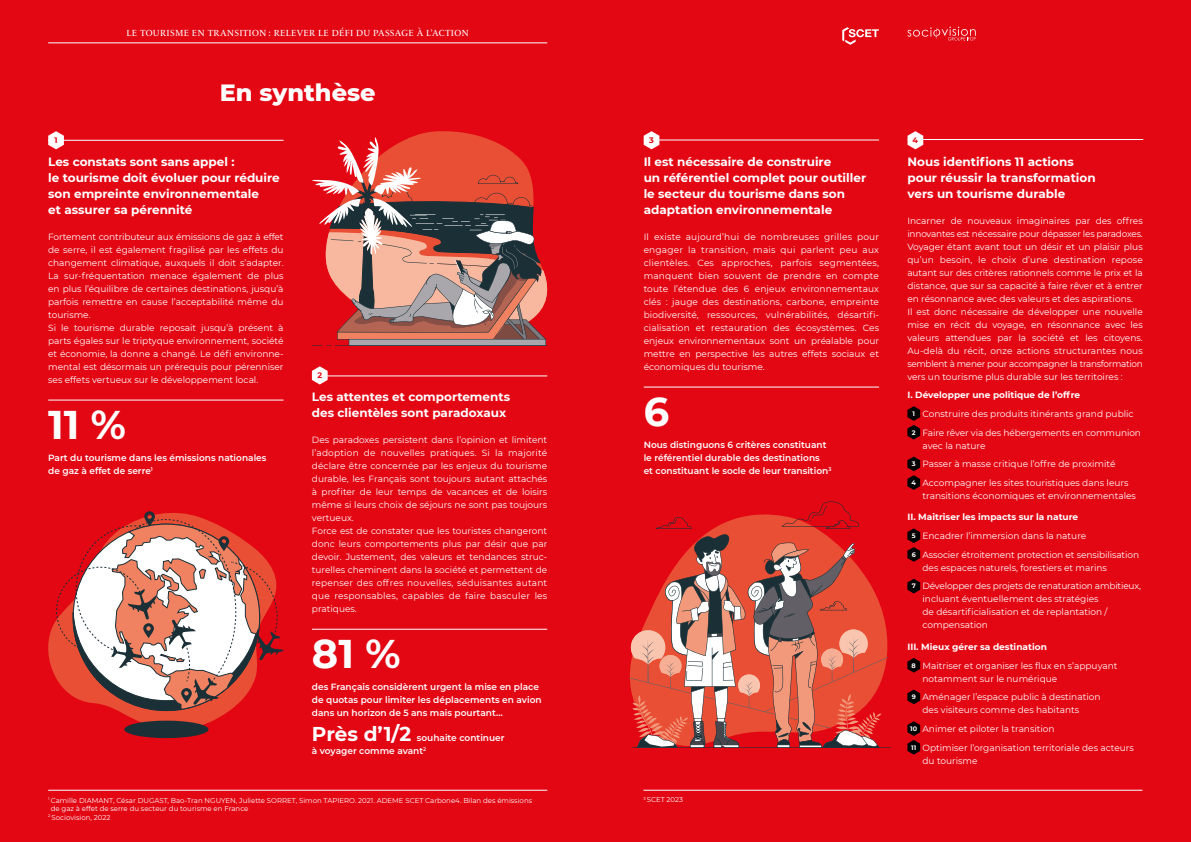
<style>
.page{position:relative;width:1191px;height:842px;background:#e30613}
.page>*{position:absolute;margin:0;border:0;box-sizing:border-box;transform-origin:0 0}
.t1{font:700 40px "Montserrat";color:#fff}
.t2{font:800 24px "Montserrat";color:#fff}
.t3{font:700 20px "Montserrat";color:#fff}
.t4{font:700 12px/16px "Montserrat";color:#fff}
.t5{font:9px/13px "Montserrat";color:#fff}
.t6{font:600 9px/13px "Montserrat";color:#fff}
.t7{font:9px/18.7px "Montserrat";letter-spacing:-.02em;color:#fff}
.t8{font:9px "Le Monde Livre Std";letter-spacing:.03em;color:#fff}
.t9{font:700 8px "Montserrat";color:#e30613}
.t10{font:7px "Montserrat";color:#fff}
.s1{font-weight:700}
.s2{font-weight:700;font-size:6.5px}
</style>
<div class="page">
<svg style="left:907px;top:406px;width:13px;height:34px"></svg>
<svg style="left:907px;top:456px;width:13px;height:34px"></svg>
<svg style="left:907px;top:528px;width:13px;height:34px"></svg>
<svg style="left:907px;top:579px;width:13px;height:14px"></svg>
<svg style="left:907px;top:658px;width:13px;height:15px"></svg>
<svg style="left:907px;top:690px;width:13px;height:14px"></svg>
<svg style="left:907px;top:721px;width:13px;height:34px"></svg>
<hr style="left:48px;top:43px;width:499px;height:1px;background:#fff">
<hr style="left:48px;top:140px;width:235px;height:1px;background:#fff">
<hr style="left:48px;top:400px;width:235px;height:1px;background:#fff">
<hr style="left:643px;top:387px;width:236px;height:1px;background:#fff">
<svg style="left:48px;top:131px;width:16px;height:18px"></svg>
<hr style="left:643px;top:140px;width:236px;height:1px;background:#fff">
<svg style="left:643px;top:131px;width:16px;height:18px"></svg>
<hr style="left:907px;top:139px;width:236px;height:1px;background:#fff">
<svg style="left:907px;top:131px;width:16px;height:18px"></svg>
<hr style="left:48px;top:790px;width:499px;height:1px;background:#fff">
<hr style="left:643px;top:790px;width:499px;height:1px;background:#fff">
<svg style="left:842px;top:27px;width:36px;height:18px"></svg>
<svg style="left:907px;top:27px;width:68px;height:14px"></svg>
<svg style="left:48px;top:628px;width:181px;height:104px"></svg>
<div style="left:124px;top:721px;width:84px;height:17px;background:#1a2f36;border-radius:50%"></div>
<svg style="left:52px;top:511px;width:231px;height:200px"></svg>
<hr style="left:312px;top:629px;width:235px;height:1px;background:#fff">
<hr style="left:312px;top:376px;width:235px;height:1px;background:#fff">
<svg style="left:312px;top:366px;width:16px;height:18px"></svg>
<svg style="left:412px;top:131px;width:70px;height:6px"></svg>
<svg style="left:312px;top:137px;width:235px;height:209px"></svg>
<svg style="left:631px;top:501px;width:257px;height:246px"></svg>
<hr style="left:632px;top:747px;width:259px;height:1px;background:#1a2f36">
<p class="t8" style="left:127px;top:28px;width:344px">LE TOURISME EN TRANSITION : RELEVER LE DÉFI DU PASSAGE À L’ACTION</p>
<h2 class="t2" style="left:220px;top:75px;width:157px">En synthèse</h2>
<p class="t9" style="left:54px;top:134px;width:5px">1</p>
<p class="t9" style="left:649px;top:134px;width:6px">3</p>
<p class="t9" style="left:912px;top:134px;width:7px">4</p>
<h3 class="t4" style="left:48px;top:153px;width:233px">Les constats sont sans appel :<br>le tourisme doit évoluer pour réduire son empreinte environnementale<br>et assurer sa pérennité</h3>
<h3 class="t4" style="left:643px;top:153px;width:224px">Il est nécessaire de construire<br>un référentiel complet pour outiller le secteur du tourisme dans son adaptation environnementale</h3>
<h3 class="t4" style="left:907px;top:153px;width:190px">Nous identifions 11 actions pour réussir la transformation vers un tourisme durable</h3>
<p class="t5" style="left:907px;top:213px;width:237px">Incarner de nouveaux imaginaires par des offres innovantes est nécessaire pour dépasser les paradoxes.<br>Voyager étant avant tout un désir et un plaisir plus qu’un besoin, le choix d’une destination repose autant sur des critères rationnels comme le prix et la distance, que sur sa capacité à faire rêver et à entrer en résonnance avec des valeurs et des aspirations.<br>Il est donc nécessaire de développer une nouvelle mise en récit du voyage, en résonnance avec les valeurs attendues par la société et les citoyens.<br>Au-delà du récit, onze actions structurantes nous semblent à mener pour accompagner la transformation vers un tourisme plus durable sur les territoires :</p>
<p class="t5" style="left:912px;top:385px;width:231px;line-height:18.7px;text-indent:-4px"><span class="s1">I. Développer une politique de l’offre<br></span><span class="s2">1</span> Construire des produits itinérants grand public<br><span class="s2">2</span> Faire rêver via des hébergements en communion</p>
<p class="t5" style="left:911px;top:436px;width:218px;line-height:18.7px;text-indent:11px">avec la nature<br><span class="s2">3</span> Passer à masse critique l’offre de proximité<br><span class="s2">4</span> Accompagner les sites touristiques dans leurs</p>
<p class="t5" style="left:922px;top:489px;width:215px">transitions économiques et environnementales</p>
<p class="t5" style="left:911px;top:507px;width:229px;line-height:18.7px;text-indent:-4px"><span class="s1">II. Maitriser les impacts sur la nature<br></span><span class="s2">5</span> Encadrer l’immersion dans la nature<br><span class="s2">6</span> Associer étroitement protection et sensibilisation</p>
<p class="t7" style="left:911px;top:558px;width:231px;text-indent:11px">des espaces naturels, forestiers et marins<br><span class="s2">7</span> Développer des projets de renaturation ambitieux,</p>
<p class="t5" style="left:922px;top:592px;width:187px">incluant éventuellement des stratégies de désartificialisation et de replantation / compensation</p>
<p class="t5" style="left:911px;top:637px;width:207px;line-height:18.7px;text-indent:-4px"><span class="s1">III. Mieux gérer sa destination<br></span><span class="s2">8</span> Maitriser et organiser les flux en s’appuyant</p>
<p class="t5" style="left:911px;top:669px;width:190px;line-height:18.7px;text-indent:11px">notamment sur le numérique<br><span class="s2">9</span> Aménager l’espace public à destination</p>
<p class="t5" style="left:910px;top:700px;width:225px;line-height:18.7px;text-indent:12px">des visiteurs comme des habitants<br><span class="s2">10</span> Animer et piloter la transition<br><span class="s2">11</span> Optimiser l’organisation territoriale des acteurs</p>
<p class="t5" style="left:922px;top:754px;width:57px">du tourisme</p>
<p class="t5" style="left:48px;top:230px;width:237px">Fortement contributeur aux émissions de gaz à effet de serre, il est également fragilisé par les effets du changement climatique, auxquels il doit s’adapter.<br>La sur-fréquentation menace également de plus en plus l’équilibre de certaines destinations, jusqu’à parfois remettre en cause l’acceptabilité même du tourisme.<br>Si le tourisme durable reposait jusqu’à présent à parts égales sur le triptyque environnement, société et économie, la donne a changé. Le défi environne&shy;mental est désormais un prérequis pour pérenniser ses effets vertueux sur le développement local.</p>
<p class="t5" style="left:643px;top:230px;width:237px;text-align:justify">Il existe aujourd’hui de nombreuses grilles pour engager la transition, mais qui parlent peu aux clientèles. Ces approches, parfois segmentées, manquent bien souvent de prendre en compte toute l’étendue des 6 enjeux environnementaux clés : jauge des destinations, carbone, empreinte biodiversité, ressources, vulnérabilités, désartifi&shy;cialisation et restauration des écosystèmes. Ces enjeux environnementaux sont un préalable pour mettre en perspective les autres effets sociaux et économiques du tourisme.</p>
<p class="t9" style="left:317px;top:370px;width:6px">2</p>
<h3 class="t4" style="left:312px;top:388px;width:200px">Les attentes et comportements des clientèles sont paradoxaux</h3>
<p class="t5" style="left:312px;top:433px;width:237px">Des paradoxes persistent dans l’opinion et limitent l’adoption de nouvelles pratiques. Si la majorité déclare être concernée par les enjeux du tourisme durable, les Français sont toujours autant attachés à profiter de leur temps de vacances et de loisirs même si leurs choix de séjours ne sont pas toujours vertueux.<br>Force est de constater que les touristes changeront donc leurs comportements plus par désir que par devoir. Justement, des valeurs et tendances struc&shy;turelles cheminent dans la société et permettent de repenser des offres nouvelles, séduisantes autant que responsables, capables de faire basculer les pratiques.</p>
<h1 class="t1" style="left:643px;top:383px;width:27px">6</h1>
<h1 class="t1" style="left:48px;top:396px;width:79px">11 %</h1>
<p class="t6" style="left:643px;top:438px;width:189px">Nous distinguons 6 critères constituant le référentiel durable des destinations et constituant le socle de leur transition<sup>3</sup></p>
<p class="t6" style="left:48px;top:451px;width:220px">Part du tourisme dans les émissions nationales de gaz à effet de serre<sup>1</sup></p>
<h1 class="t1" style="left:312px;top:625px;width:90px">81 %</h1>
<p class="t6" style="left:312px;top:680px;width:231px">des Français considèrent urgent la mise en place de quotas pour limiter les déplacements en avion dans un horizon de 5 ans mais pourtant…</p>
<h3 class="t3" style="left:312px;top:719px;width:101px">Près d’1/2</h3>
<p class="t6" style="left:312px;top:731px;width:194px;text-indent:105px">souhaite continuer à voyager comme avant<sup>2</sup></p>
<p class="t10" style="left:48px;top:795px;width:485px"><sup>1</sup> Camille DIAMANT, César DUGAST, Bao-Tran NGUYEN, Juliette SORRET, Simon TAPIERO. 2021. ADEME SCET Carbone4. Bilan des émissions</p>
<p class="t10" style="left:51px;top:804px;width:199px">de gaz à effet de serre du secteur du tourisme en France</p>
<p class="t10" style="left:48px;top:812px;width:64px"><sup>2</sup> Sociovision, 2022</p>
<p class="t10" style="left:643px;top:795px;width:41px"><sup>3</sup> SCET 2023</p>
</div>
